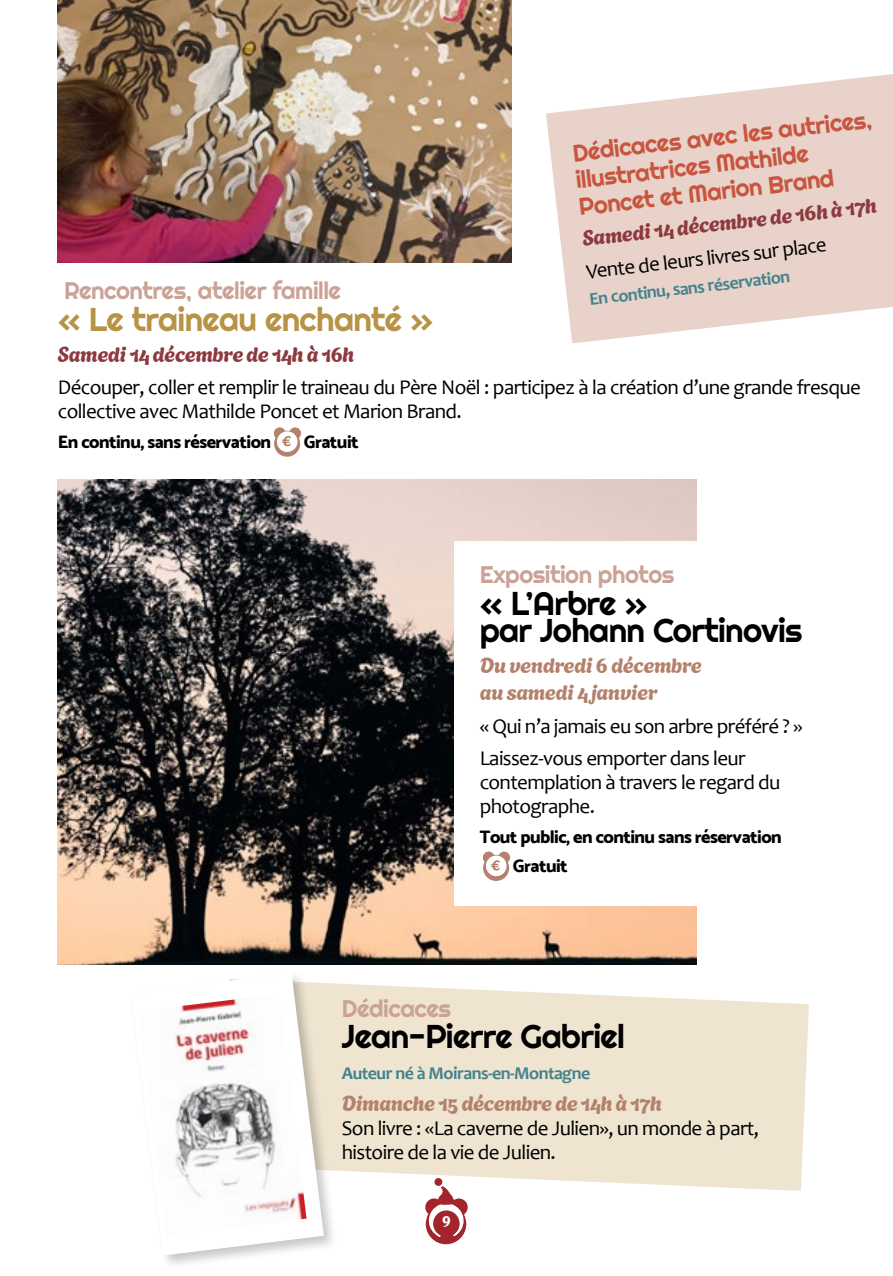
<style>
.page{position:relative;width:893px;height:1276px;background:#fff}
.page>*{position:absolute;margin:0;border:0;box-sizing:border-box;transform-origin:0 0}
.t1{font:33px/27px "Righteous";letter-spacing:-.02em;color:#000}
.t2{font:33px "Righteous";letter-spacing:-.02em;color:#b79345}
.t3{font:24px/27px "Righteous";color:#c8553f}
.t4{font:24px "Righteous";letter-spacing:-.02em;color:#cba396}
.t5{font:21px/24px "Candara";letter-spacing:-.03em;color:#000}
.t6{font:21px/27px "Agbalumo";letter-spacing:-.02em;color:#b3816c}
.t7{font:21px "Agbalumo";letter-spacing:-.02em;color:#8d3a3e}
.t8{font:800 18px/29.4px "Catamaran";letter-spacing:-.03em;color:#000}
.t9{font:700 18px "Candara";letter-spacing:-.03em;color:#44828c}
.t10{font:15px "Agbalumo";color:#fff}
</style>
<div class="page">
<svg style="left:338px;top:983px;width:471px;height:208px;background:#efe6d4"></svg>
<img style="left:58px;top:480px;width:639px;height:484px">
<svg style="left:423px;top:1184px;width:47px;height:61px"></svg>
<div style="left:434px;top:1177px;width:9px;height:9px;background:#a3242b;border-radius:50%"></div>
<div style="left:433px;top:1176px;width:11px;height:11px;border:2px solid #fff;border-radius:50%"></div>
<svg style="left:274px;top:427px;width:27px;height:30px"></svg>
<svg style="left:546px;top:74px;width:347px;height:269px;fill:#e8d2c9"></svg>
<div style="left:454px;top:541px;width:407px;height:364px;background:#fff"></div>
<svg style="left:483px;top:851px;width:27px;height:30px"></svg>
<img style="left:58px;top:0;width:454px;height:262px">
<div style="left:129px;top:971px;width:209px;height:299px;background:#000;opacity:.22"></div>
<svg style="left:130px;top:972px;width:195px;height:284px"></svg>
<p class="t3" style="left:571px;top:138px;width:303px;rotate:-6deg">Dédicaces avec les autrices, illustratrices Mathilde<br>Poncet et Marion Brand</p>
<p class="t7" style="left:581px;top:221px;width:298px;rotate:-6deg">Samedi 14 décembre de 16h à 17h</p>
<p class="t5" style="left:585px;top:259px;width:243px;rotate:-6deg">Vente de leurs livres sur place</p>
<p class="t9" style="left:588px;top:287px;width:203px;rotate:-6deg">En continu, sans réservation</p>
<p class="t4" style="left:64px;top:276px;width:279px">Rencontres, atelier famille</p>
<h1 class="t2" style="left:58px;top:298px;width:377px">« Le traineau enchanté »</h1>
<p class="t7" style="left:58px;top:337px;width:298px">Samedi 14 décembre de 14h à 16h</p>
<p class="t5" style="left:58px;top:375px;width:804px">Découper, coller et remplir le traineau du Père Noël : participez à la création d’une grande fresque collective avec Mathilde Poncet et Marion Brand.</p>
<p class="t8" style="left:58px;top:427px;width:215px">En continu, sans réservation</p>
<p class="t8" style="left:304px;top:427px;width:56px">Gratuit</p>
<p class="t4" style="left:480px;top:560px;width:196px">Exposition photos</p>
<h1 class="t1" style="left:480px;top:589px;width:324px">« L’Arbre »<br>par Johann Cortinovis</h1>
<p class="t6" style="left:480px;top:651px;width:224px">Du vendredi 6 décembre au samedi 4 janvier</p>
<p class="t5" style="left:480px;top:709px;width:325px;line-height:32.4px">« Qui n’a jamais eu son arbre préféré ? »<br>Laissez-vous emporter dans leur</p>
<p class="t5" style="left:480px;top:770px;width:302px">contemplation à travers le regard du photographe.</p>
<p class="t8" style="left:513px;top:821px;width:270px;text-indent:-33px">Tout public, en continu sans réservation<br>Gratuit</p>
<p class="t4" style="left:342px;top:993px;width:111px">Dédicaces</p>
<h1 class="t1" style="left:342px;top:1023px;width:285px">Jean-Pierre Gabriel</h1>
<p class="t9" style="left:342px;top:1062px;width:250px">Auteur né à Moirans-en-Montagne</p>
<p class="t6" style="left:342px;top:1088px;width:321px">Dimanche 15 décembre de 14h à 17h</p>
<p class="t5" style="left:342px;top:1115px;width:419px">Son livre : «La caverne de Julien», un monde à part, histoire de la vie de Julien.</p>
<p class="t10" style="left:442px;top:1209px;width:10px">9</p>
</div>
